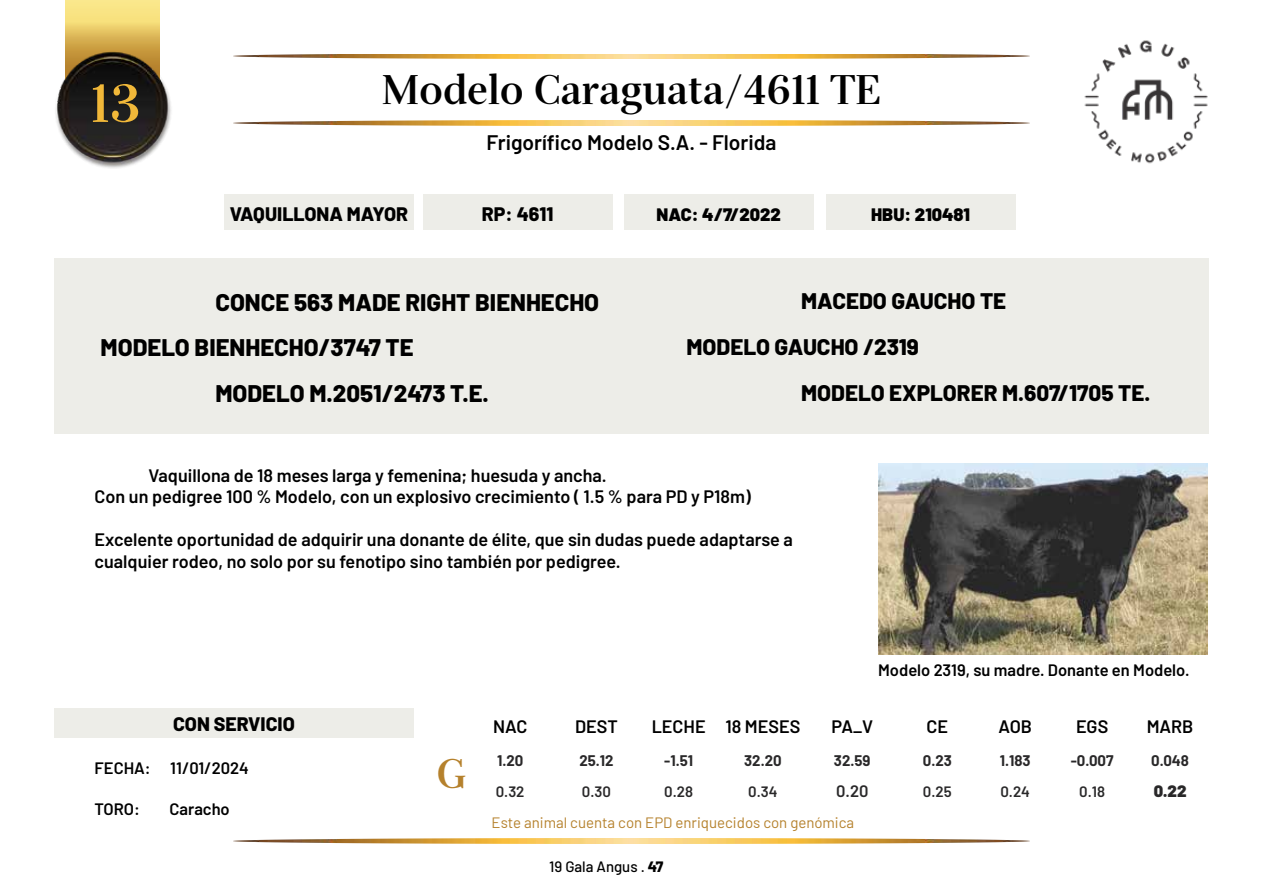
<style>
.page{position:relative;width:1263px;height:893px;background:#fff}
.page>*{position:absolute;margin:0;border:0;box-sizing:border-box;transform-origin:0 0}
.t1{font:700 52.5px "Serif 72 Beta";color:#f1b839}
.t2{font:700 40.5px "Serif 72 Beta";color:#000}
.t3{font:700 40.5px "Serif 72 Beta";color:#b5812c}
.t4{font:800 24px "Barlow";color:#000}
.t5{font:800 22.5px "Barlow";color:#000}
.t6{font:600 21px "Barlow";color:#000}
.t7{font:800 19.5px "Barlow";color:#000}
.t8{font:600 18px/21.6px "Barlow";color:#000}
.t9{font:900 18px "Barlow";color:#000}
.t10{font:600 16.5px "Barlow";color:#000}
.t11{font:600 16.5px "Barlow";color:#292829}
.t12{font:900 16.5px "Barlow";color:#292829}
.t13{font:15px "Barlow";color:#b5812c}
.t14{font:700 15px "Barlow";color:#292829}
.t15{font:600 15px "Barlow";color:#292829}
.t16{font:500 15px "Barlow";color:#000}
.s1{font-weight:800}
</style>
<div class="page">
<img style="left:234px;top:839px;width:795px;height:4px">
<img style="left:65px;top:0;width:94px;height:50px">
<img style="left:55px;top:50px;width:116px;height:118px">
<img style="left:234px;top:54px;width:795px;height:4px">
<img style="left:234px;top:121px;width:795px;height:4px">
<div style="left:423px;top:194px;width:189px;height:35px;background:#edede8"></div>
<div style="left:54px;top:258px;width:1155px;height:176px;background:#edede8"></div>
<div style="left:224px;top:194px;width:190px;height:35px;background:#edede8"></div>
<div style="left:826px;top:194px;width:189px;height:35px;background:#edede8"></div>
<div style="left:624px;top:194px;width:189px;height:35px;background:#edede8"></div>
<div style="left:54px;top:708px;width:360px;height:29px;background:#edede8"></div>
<img style="left:1084px;top:40px;width:124px;height:124px">
<img style="left:878px;top:463px;width:330px;height:192px">
<h1 class="t1" style="left:90px;top:72px;width:51px">13</h1>
<h2 class="t2" style="left:382px;top:65px;width:500px">Modelo Caraguata/4611 TE</h2>
<p class="t6" style="left:486px;top:127px;width:291px">Frigorífico Modelo S.A. - Florida</p>
<p class="t7" style="left:230px;top:200px;width:180px">VAQUILLONA MAYOR</p>
<p class="t9" style="left:656px;top:201px;width:126px">NAC: 4/7/2022</p>
<p class="t9" style="left:871px;top:201px;width:100px">HBU: 210481</p>
<p class="t7" style="left:482px;top:200px;width:73px">RP: 4611</p>
<h3 class="t4" style="left:215px;top:284px;width:385px">CONCE 563 MADE RIGHT BIENHECHO</h3>
<h3 class="t4" style="left:101px;top:330px;width:314px">MODELO BIENHECHO/3747 TE</h3>
<h3 class="t4" style="left:215px;top:376px;width:275px">MODELO M.2051/2473 T.E.</h3>
<p class="t5" style="left:801px;top:284px;width:207px">MACEDO GAUCHO TE</p>
<p class="t5" style="left:686px;top:330px;width:234px">MODELO GAUCHO /2319</p>
<p class="t5" style="left:801px;top:376px;width:351px">MODELO EXPLORER M.607/1705 TE.</p>
<p class="t8" style="left:95px;top:463px;width:658px;text-indent:54px">Vaquillona de 18 meses larga y femenina; huesuda y ancha.<br>Con un pedigree 100 % Modelo, con un explosivo crecimiento ( 1.5 % para PD y P18m)</p>
<p class="t8" style="left:95px;top:528px;width:700px">Excelente oportunidad de adquirir una donante de élite, que sin dudas puede adaptarse a cualquier rodeo, no solo por su fenotipo sino también por pedigree.</p>
<p class="t10" style="left:878px;top:658px;width:313px">Modelo 2319, su madre. Donante en Modelo.</p>
<p class="t7" style="left:173px;top:709px;width:123px">CON SERVICIO</p>
<p class="t10" style="left:170px;top:756px;width:80px">11/01/2024</p>
<p class="t10" style="left:95px;top:756px;width:58px">FECHA:</p>
<p class="t10" style="left:95px;top:796px;width:47px">TORO:</p>
<p class="t10" style="left:170px;top:796px;width:62px">Caracho</p>
<h2 class="t3" style="left:436px;top:749px;width:31px">G</h2>
<p class="t8" style="left:493px;top:714px;width:36px">NAC</p>
<p class="t8" style="left:575px;top:714px;width:44px">DEST</p>
<p class="t8" style="left:652px;top:714px;width:150px">LECHE 18 MESES</p>
<p class="t8" style="left:831px;top:714px;width:43px">PA_V</p>
<p class="t8" style="left:926px;top:714px;width:23px">CE</p>
<p class="t8" style="left:998px;top:714px;width:35px">AOB</p>
<p class="t8" style="left:1076px;top:714px;width:34px">EGS</p>
<p class="t8" style="left:1147px;top:714px;width:48px">MARB</p>
<p class="t14" style="left:497px;top:749px;width:28px">1.20</p>
<p class="t14" style="left:579px;top:749px;width:36px">25.12</p>
<p class="t14" style="left:664px;top:749px;width:30px">-1.51</p>
<p class="t14" style="left:744px;top:749px;width:39px">32.20</p>
<p class="t14" style="left:834px;top:749px;width:38px">32.59</p>
<p class="t14" style="left:923px;top:749px;width:30px">0.23</p>
<p class="t14" style="left:1000px;top:749px;width:32px">1.183</p>
<p class="t14" style="left:1071px;top:749px;width:44px">-0.007</p>
<p class="t14" style="left:1151px;top:749px;width:39px">0.048</p>
<p class="t15" style="left:496px;top:780px;width:30px">0.32</p>
<p class="t15" style="left:582px;top:780px;width:31px">0.30</p>
<p class="t15" style="left:664px;top:780px;width:30px">0.28</p>
<p class="t15" style="left:748px;top:780px;width:31px">0.34</p>
<p class="t11" style="left:836px;top:779px;width:34px">0.20</p>
<p class="t15" style="left:923px;top:780px;width:30px">0.25</p>
<p class="t15" style="left:1000px;top:780px;width:31px">0.24</p>
<p class="t15" style="left:1079px;top:780px;width:27px">0.18</p>
<p class="t12" style="left:1154px;top:779px;width:34px">0.22</p>
<p class="t13" style="left:492px;top:812px;width:364px">Este animal cuenta con EPD enriquecidos con genómica</p>
<p class="t16" style="left:549px;top:856px;width:116px">19 Gala Angus . <span class="s1">47</span></p>
</div>
